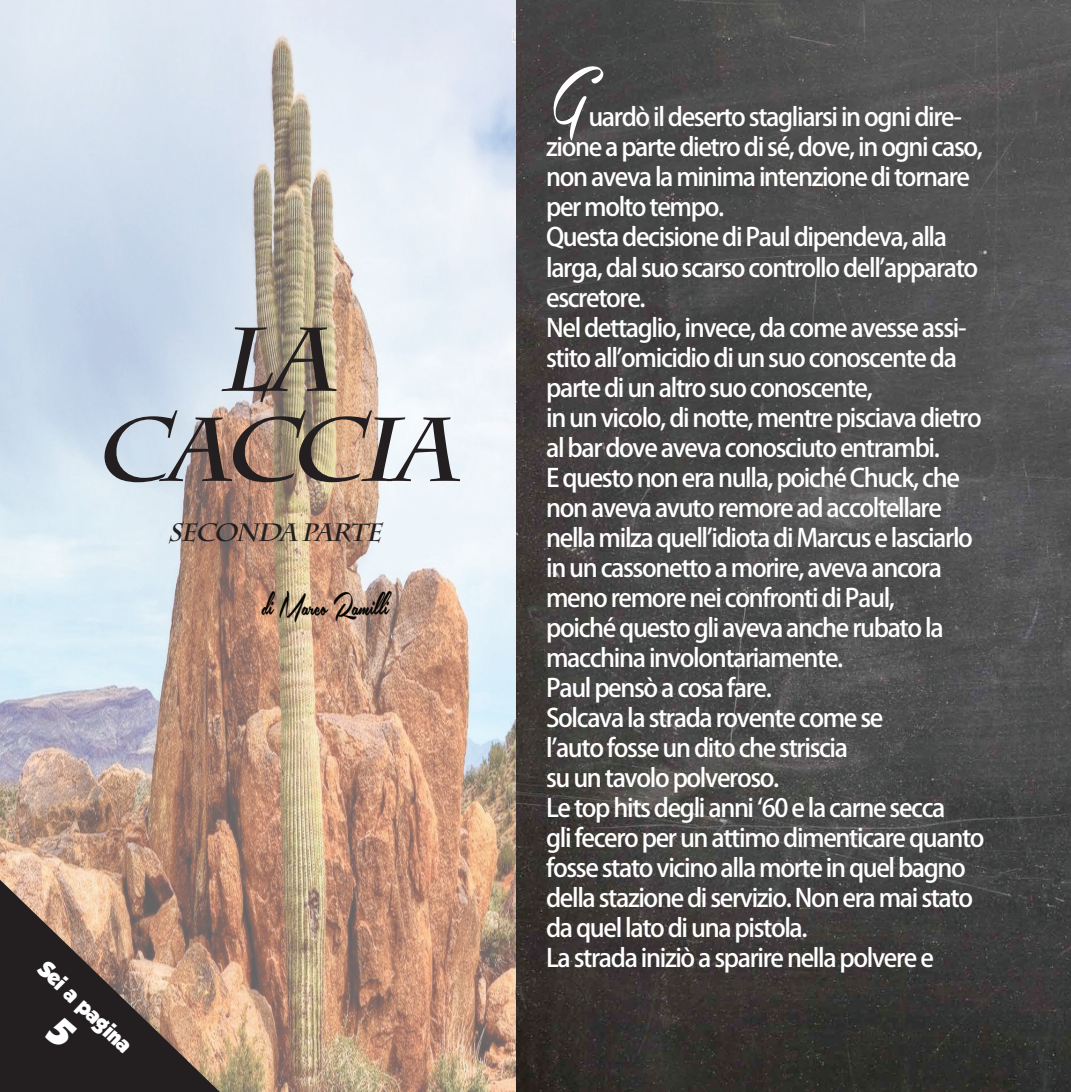
<style>
.page{position:relative;width:1071px;height:1092px;background:#fff}
.page>*{position:absolute;margin:0;border:0;box-sizing:border-box;transform-origin:0 0}
.t1{font:italic 700 90px/90px "Charlemagne Std";color:#231f20;text-align:center}
.t2{font:90px "Southern Aire Personal Use Only";color:#fff;scale:.6 1}
.t3{font:42.5px "Southern Aire Personal Use Only";letter-spacing:-.005em;color:#040503;scale:.6 1}
.t4{font:500 25px/30px "Koz Go Pr 6 N";letter-spacing:-.055em;color:#fff}
.t5{font:italic 700 25px "Charlemagne Std";color:#231f20}
.t6{font:20px "GROBOLD";color:#fff}
</style>
<div class="page">
<img style="left:0;top:0;width:1070px;height:1091px">
<svg style="left:0;top:879px;width:220px;height:212px;background:#705c51"></svg>
<h1 class="t1" style="left:94px;top:316px;width:363px">LA<br>CACCIA</h1>
<p class="t5" style="left:168px;top:517px;width:222px">SECONDA PARTE</p>
<h2 class="t3" style="left:262px;top:584px;width:218px">di Marco Ramilli</h2>
<p class="t6" style="left:51px;top:956px;width:122px;rotate:44deg">Sei a pagina</p>
<h1 class="t2" style="left:551px;top:46px;width:63px">G</h1>
<p class="t4" style="left:546px;top:103px;width:440px;text-indent:42px">uardò il deserto stagliarsi in ogni dire&shy;zione a parte dietro di sé, dove, in ogni caso, non aveva la minima intenzione di tornare per molto tempo.<br>Questa decisione di Paul dipendeva, alla larga, dal suo scarso controllo dell’apparato escretore.<br>Nel dettaglio, invece, da come avesse assi&shy;stito all’omicidio di un suo conoscente da parte di un altro suo conoscente,<br>in un vicolo, di notte, mentre pisciava dietro al bar dove aveva conosciuto entrambi.<br>E questo non era nulla, poiché Chuck, che non aveva avuto remore ad accoltellare nella milza quell’idiota di Marcus e lasciarlo in un cassonetto a morire, aveva ancora meno remore nei confronti di Paul,<br>poiché questo gli aveva anche rubato la macchina involontariamente.<br>Paul pensò a cosa fare.<br>Solcava la strada rovente come se<br>l’auto fosse un dito che striscia<br>su un tavolo polveroso.<br>Le top hits degli anni ʻ60 e la carne secca<br>gli fecero per un attimo dimenticare quanto fosse stato vicino alla morte in quel bagno della stazione di servizio. Non era mai stato da quel lato di una pistola.<br>La strada iniziò a sparire nella polvere e</p>
</div>
